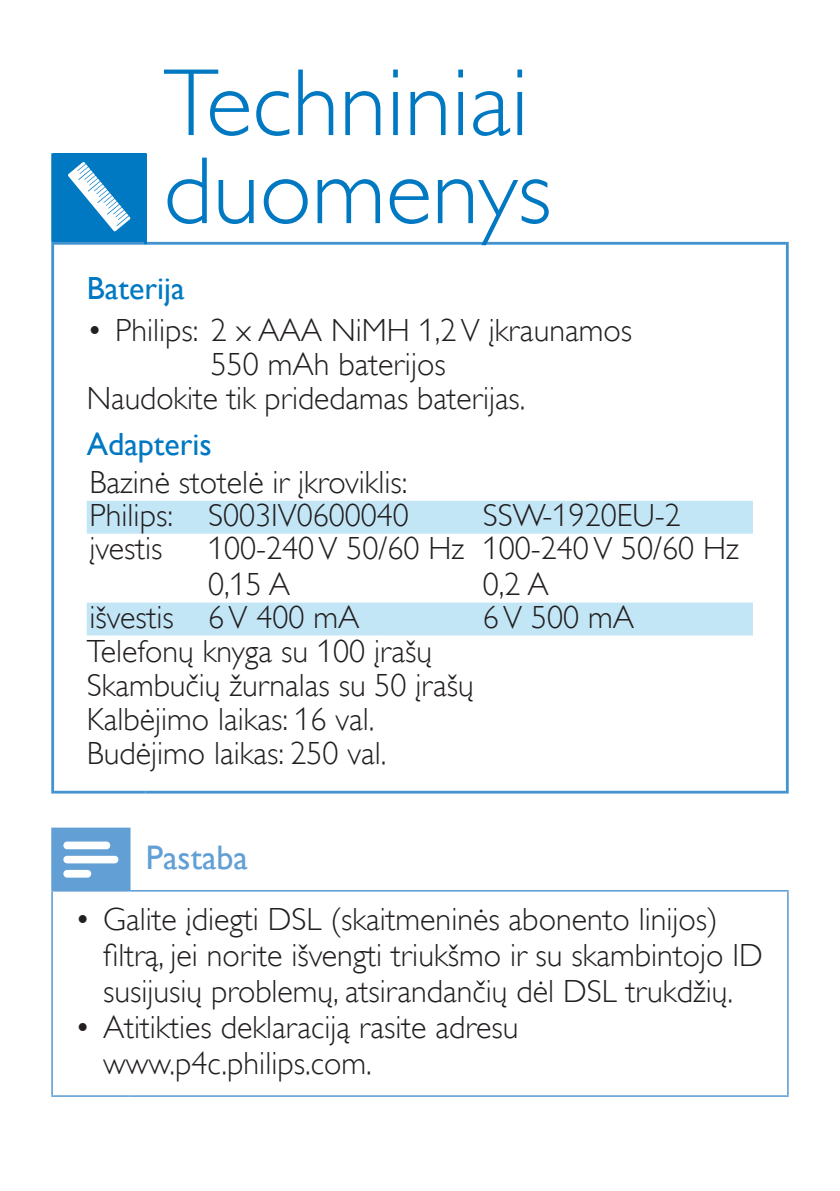
<style>
.page{position:relative;width:840px;height:1191px;background:#fff}
.page>*{position:absolute;margin:0;border:0;box-sizing:border-box;transform-origin:0 0}
.t1{font:96px/88px "Gill Sans Alt One WGL Light";color:#0079c2}
.t2{font:34px "Gill Sans Alt One WGL";color:#629fd5}
.t3{font:32px/36px "Gill Sans Alt One WGL Light";color:#231f20}
.t4{font:32px "Gill Sans Alt One WGL";color:#0079c2}
</style>
<div class="page">
<div style="left:53px;top:153px;width:92px;height:90px;background:#0079c2"></div>
<hr style="left:51px;top:153px;width:3px;height:89px;background:#0079c2">
<hr style="left:144px;top:153px;width:3px;height:92px;background:#0079c2">
<hr style="left:54px;top:242px;width:90px;height:3px;background:#4393cf">
<hr style="left:51px;top:242px;width:3px;height:551px;background:#4393cf">
<hr style="left:147px;top:242px;width:638px;height:3px;background:#4393cf">
<hr style="left:785px;top:242px;width:3px;height:551px;background:#4393cf">
<hr style="left:54px;top:790px;width:91px;height:3px;background:#4393cf">
<hr style="left:145px;top:790px;width:640px;height:3px;background:#4393cf">
<svg style="left:68px;top:162px;width:62px;height:69px"></svg>
<svg style="left:87px;top:501px;width:665px;height:134px"></svg>
<div style="left:52px;top:828px;width:78px;height:62px;background:#629fd5"></div>
<hr style="left:786px;top:891px;width:2px;height:204px;background:#629fd5">
<hr style="left:51px;top:827px;width:79px;height:2px;background:#629fd5">
<hr style="left:51px;top:829px;width:2px;height:61px;background:#629fd5">
<hr style="left:51px;top:890px;width:79px;height:1px;background:#629fd5">
<hr style="left:51px;top:891px;width:2px;height:204px;background:#629fd5">
<hr style="left:130px;top:890px;width:658px;height:1px;background:#629fd5">
<hr style="left:51px;top:1095px;width:79px;height:1px;background:#629fd5">
<hr style="left:130px;top:1095px;width:658px;height:1px;background:#629fd5">
<svg style="left:63px;top:841px;width:47px;height:8px"></svg>
<svg style="left:63px;top:855px;width:55px;height:8px"></svg>
<svg style="left:63px;top:870px;width:28px;height:7px"></svg>
<h1 class="t1" style="left:163px;top:59px;width:389px">Techniniai duomenys</h1>
<p class="t4" style="left:87px;top:267px;width:100px">Baterija</p>
<p class="t3" style="left:87px;top:313px;width:546px">• Philips: 2 x AAA NiMH 1,2 V įkraunamos</p>
<p class="t3" style="left:211px;top:347px;width:236px">550 mAh baterijos</p>
<p class="t3" style="left:87px;top:381px;width:440px">Naudokite tik pridedamas baterijas.</p>
<p class="t4" style="left:87px;top:422px;width:126px">Adapteris</p>
<p class="t3" style="left:89px;top:466px;width:320px;line-height:32.8px">Bazinė stotelė ir įkroviklis:<br>Philips: S003IV0600040</p>
<p class="t3" style="left:482px;top:497px;width:199px">SSW-1920EU-2</p>
<p class="t3" style="left:89px;top:530px;width:74px">įvestis</p>
<p class="t3" style="left:208px;top:530px;width:257px">100-240 V 50/60 Hz<br>0,15 A</p>
<p class="t3" style="left:482px;top:530px;width:257px">100-240 V 50/60 Hz<br>0,2 A</p>
<p class="t3" style="left:90px;top:599px;width:271px">išvestis 6 V 400 mA</p>
<p class="t3" style="left:482px;top:599px;width:153px">6 V 500 mA</p>
<p class="t3" style="left:87px;top:635px;width:388px;line-height:34px">Telefonų knyga su 100 įrašų<br>Skambučių žurnalas su 50 įrašų<br>Kalbėjimo laikas: 16 val.<br>Budėjimo laikas: 250 val.</p>
<p class="t2" style="left:146px;top:834px;width:104px">Pastaba</p>
<p class="t3" style="left:103px;top:901px;width:660px;text-indent:-28px">• Galite įdiegti DSL (skaitmeninės abonento linijos) filtrą, jei norite išvengti triukšmo ir su skambintojo ID susijusių problemų, atsirandančių dėl DSL trukdžių.</p>
<p class="t3" style="left:103px;top:1009px;width:416px;text-indent:-28px">• Atitikties deklaraciją rasite adresu www.p4c.philips.com.</p>
</div>
